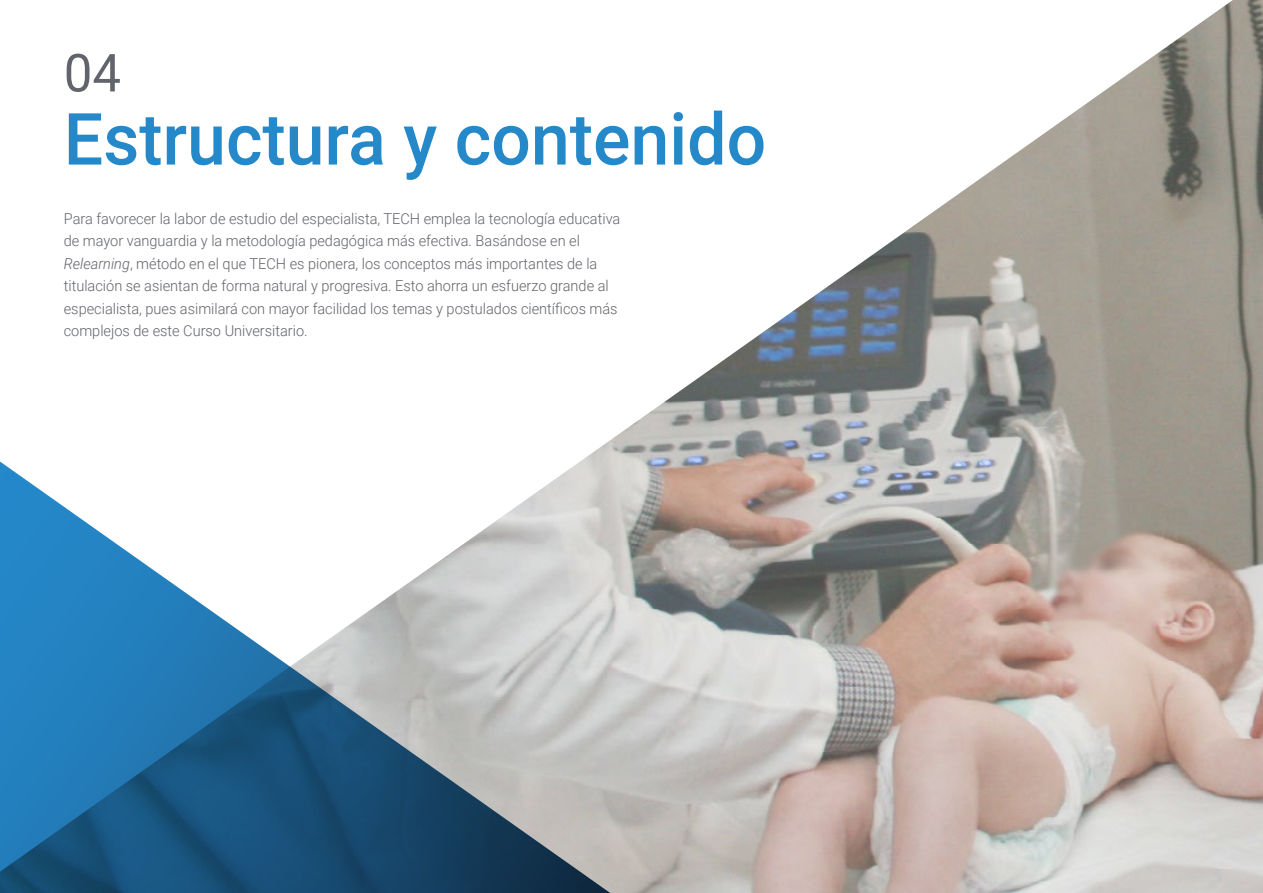
<style>
.page{position:relative;width:1263px;height:893px;background:#fff}
.page>*{position:absolute;margin:0;border:0;box-sizing:border-box;transform-origin:0 0}
.t1{font:500 72px "Roboto";color:#2488c9}
.t2{font:52.5px "Roboto";color:#61646a}
.t3{font:300 15px/22.5px "Roboto";color:#61646a}
.s1{font-style:italic}
</style>
<div class="page">
<img style="left:602px;top:0;width:661px;height:893px">
<svg style="left:0;top:446px;width:640px;height:447px"></svg>
<h2 class="t2" style="left:64px;top:36px;width:59px">04</h2>
<h1 class="t1" style="left:64px;top:89px;width:704px">Estructura y contenido</h1>
<p class="t3" style="left:64px;top:207px;width:558px">Para favorecer la labor de estudio del especialista, TECH emplea la tecnología educativa de mayor vanguardia y la metodología pedagógica más efectiva. Basándose en el <span class="s1">Relearning</span>, método en el que TECH es pionera, los conceptos más importantes de la titulación se asientan de forma natural y progresiva. Esto ahorra un esfuerzo grande al especialista, pues asimilará con mayor facilidad los temas y postulados científicos más complejos de este Curso Universitario.</p>
</div>
